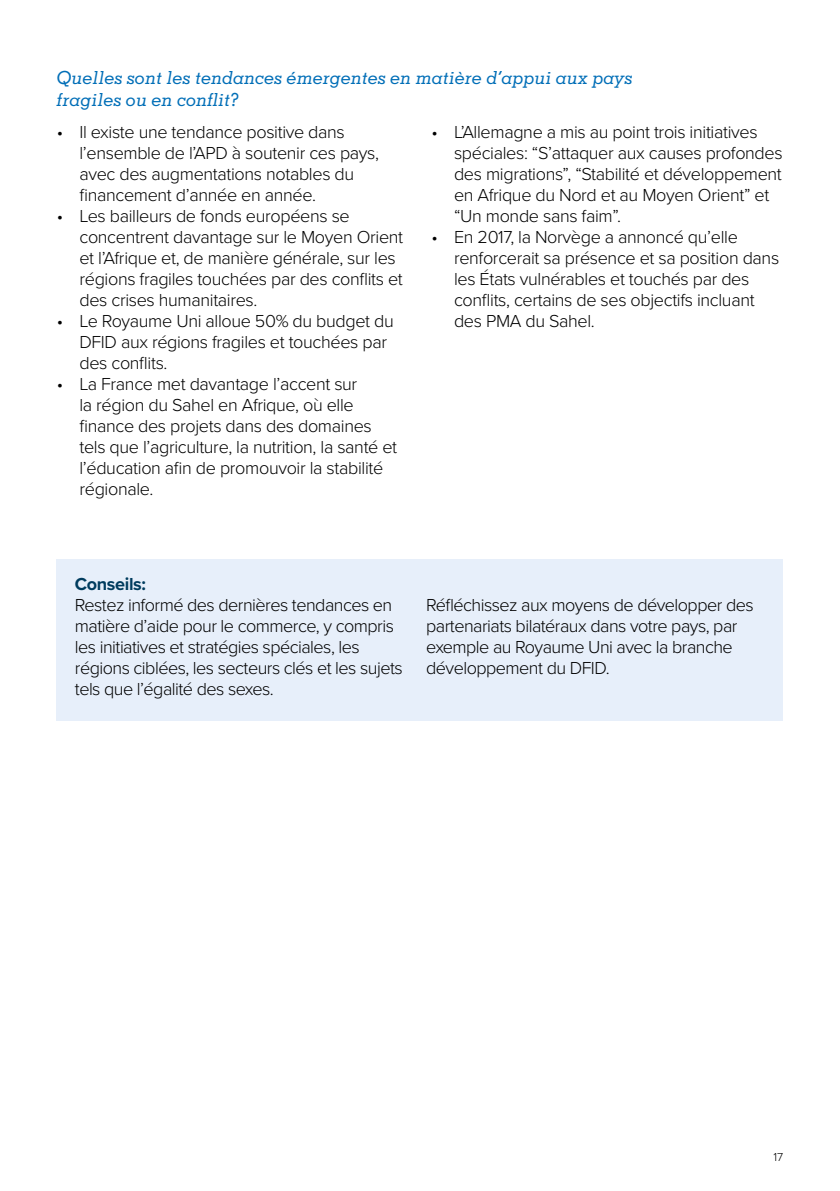
<style>
.page{position:relative;width:840px;height:1191px;background:#fff}
.page>*{position:absolute;margin:0;border:0;box-sizing:border-box;transform-origin:0 0}
.t1{font:300 18px/21px "Proxima Nova";letter-spacing:-.02em;color:#000}
.t2{font:italic 500 18px/21.6px "Memphis LT Std";color:#006eb7}
.t3{font:700 18px "Proxima Nova";letter-spacing:-.02em;color:#003c5e}
.t4{font:300 12px "Proxima Nova";color:#000}
</style>
<div class="page">
<div style="left:57px;top:558px;width:725px;height:162px;background:#e7effa"></div>
<p class="t2" style="left:57px;top:67px;width:577px">Quelles sont les tendances émergentes en matière d’appui aux pays fragiles ou en conflit?</p>
<p class="t1" style="left:79px;top:120px;width:301px;text-indent:-23px">• Il existe une tendance positive dans l’ensemble de l’APD à soutenir ces pays, avec des augmentations notables du financement d’année en année.</p>
<p class="t1" style="left:79px;top:204px;width:325px;text-indent:-23px">• Les bailleurs de fonds européens se concentrent davantage sur le Moyen Orient et l’Afrique et, de manière générale, sur les régions fragiles touchées par des conflits et des crises humanitaires.</p>
<p class="t1" style="left:79px;top:309px;width:315px;text-indent:-23px">• Le Royaume Uni alloue 50% du budget du<br>DFID aux régions fragiles et touchées par des conflits.</p>
<p class="t1" style="left:79px;top:372px;width:319px;text-indent:-23px">• La France met davantage l’accent sur<br>la région du Sahel en Afrique, où elle finance des projets dans des domaines tels que l’agriculture, la nutrition, la santé et l’éducation afin de promouvoir la stabilité régionale.</p>
<p class="t1" style="left:454px;top:120px;width:330px;text-indent:-23px">• L’Allemagne a mis au point trois initiatives spéciales: “S’attaquer aux causes profondes des migrations”, “Stabilité et développement en Afrique du Nord et au Moyen Orient” et “Un monde sans faim”.</p>
<p class="t1" style="left:454px;top:225px;width:326px;text-indent:-23px">• En 2017, la Norvège a annoncé qu’elle renforcerait sa présence et sa position dans les États vulnérables et touchés par des conflits, certains de ses objectifs incluant des PMA du Sahel.</p>
<p class="t3" style="left:75px;top:570px;width:72px">Conseils:</p>
<p class="t1" style="left:75px;top:593px;width:329px">Restez informé des dernières tendances en matière d’aide pour le commerce, y compris les initiatives et stratégies spéciales, les régions ciblées, les secteurs clés et les sujets tels que l’égalité des sexes.</p>
<p class="t1" style="left:426px;top:593px;width:329px">Réfléchissez aux moyens de développer des partenariats bilatéraux dans votre pays, par exemple au Royaume Uni avec la branche développement du DFID.</p>
<p class="t4" style="left:773px;top:1147px;width:11px">17</p>
</div>
